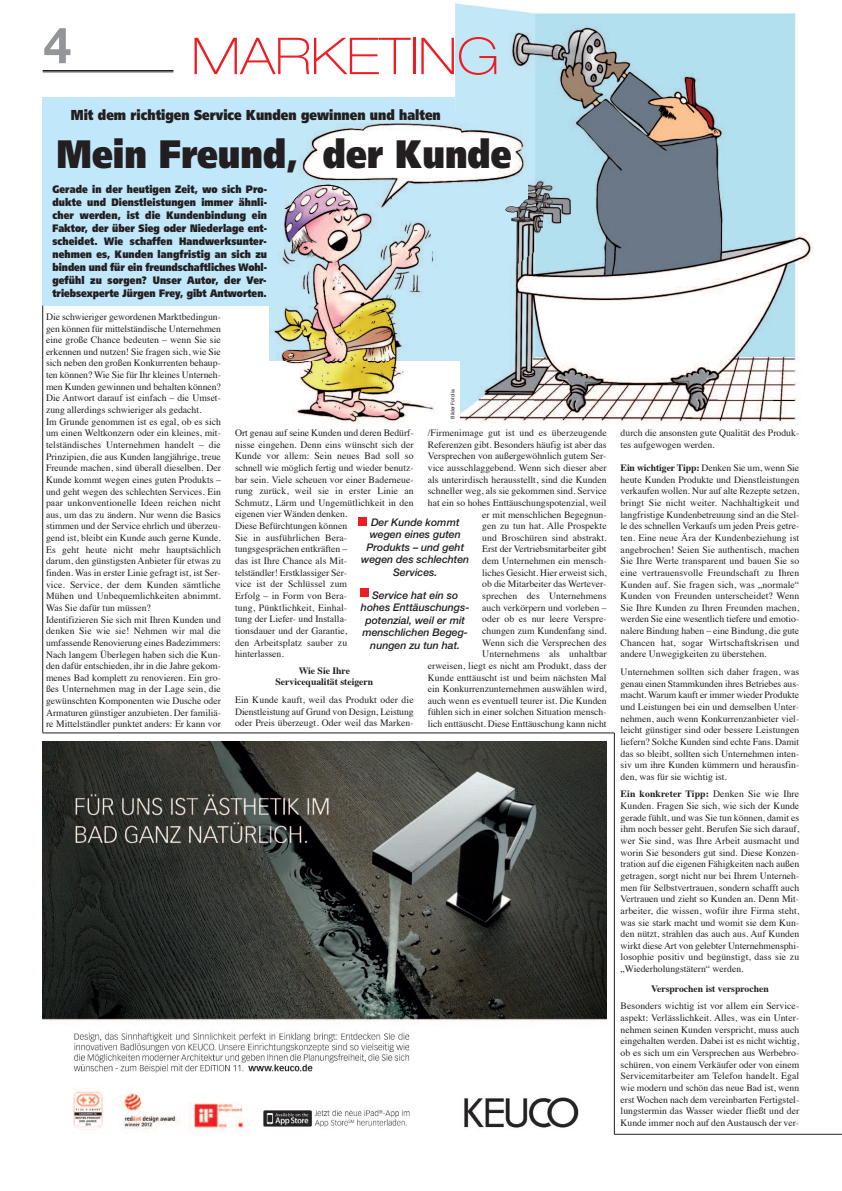
<style>
.page{position:relative;width:842px;height:1191px;background:#fff}
.page>*{position:absolute;margin:0;border:0;box-sizing:border-box;transform-origin:0 0}
.t1{font:100 expanded 50.9px "Helvetica Neue LT Std";color:#ee1d23}
.t2{font:700 50px "Helvetica Neue";color:#939598}
.t3{font:900 39.6px "Frutiger";color:#231f20;scale:.83 1}
.t4{font:900 14.4px "Frutiger";color:#231f20;scale:.83 1}
.t5{font:900 10.8px/12.9px "Frutiger";color:#231f20;text-align:justify;scale:.83 1}
.t6{font:italic 500 10.5px/12.6px "Helvetica Neue LT Std";color:#231f20;text-align:center}
.t7{font:9.7px/11.6px "Times";color:#231f20;text-align:justify}
.t8{font:700 9.7px/11.6px "Times";color:#231f20;text-align:center}
.t9{font:5px "Helvetica";color:#231f20}
.s1{font-weight:700}
</style>
<div class="page">
<div style="left:43px;top:97px;width:601px;height:208px;background:#c1e8fa"></div>
<img style="left:456px;top:3px;width:357px;height:421px">
<img style="left:269px;top:208px;width:190px;height:154px">
<img style="left:285px;top:362px;width:174px;height:62px">
<img style="left:284px;top:116px;width:243px;height:92px">
<hr style="left:43px;top:70px;width:130px;height:1px;background:#231f20">
<hr style="left:43px;top:72px;width:130px;height:1px;background:#231f20">
<hr style="left:43px;top:732px;width:571px;height:1px;background:#231f20">
<hr style="left:43px;top:305px;width:1px;height:427px;background:#231f20">
<hr style="left:614px;top:733px;width:1px;height:401px;background:#231f20">
<hr style="left:614px;top:1134px;width:228px;height:1px;background:#231f20">
<img style="left:285px;top:184px;width:73px;height:58px">
<img style="left:505px;top:195px;width:47px;height:69px">
<img style="left:43px;top:741px;width:564px;height:392px">
<div style="left:358px;top:518px;width:8px;height:8px;background:#ee1d23"></div>
<div style="left:360px;top:588px;width:9px;height:8px;background:#ee1d23"></div>
<h2 class="t2" style="left:43px;top:14px;width:29px">4</h2>
<h1 class="t1" style="left:191px;top:38px;width:310px">MARKETING</h1>
<h3 class="t4" style="left:71px;top:109px;width:447px">Mit dem richtigen Service Kunden gewinnen und halten</h3>
<h3 class="t3" style="left:57px;top:138px;width:550px">Mein Freund, der Kunde</h3>
<p class="t5" style="left:52px;top:184px;width:260px">Gerade in der heutigen Zeit, wo sich Pro&shy;dukte und Dienstleistungen immer ähnli&shy;cher werden, ist die Kundenbindung ein Faktor, der über Sieg oder Niederlage ent&shy;scheidet. Wie schaffen Handwerksunter&shy;nehmen es, Kunden langfristig an sich zu binden und für ein freundschaftliches Wohl&shy;gefühl zu sorgen? Unser Autor, der Ver&shy;triebsexperte Jürgen Frey, gibt Antworten.</p>
<p class="t7" style="left:46px;top:312px;width:176px;text-align:left">Die schwieriger gewordenen Marktbedingun&shy;gen können für mittelständische Unternehmen eine große Chance bedeuten – wenn Sie sie erkennen und nutzen! Sie fragen sich, wie Sie sich neben den großen Konkurrenten behaup&shy;ten können? Wie Sie für Ihr kleines Unterneh&shy;men Kunden gewinnen und behalten können?<br>Die Antwort darauf ist einfach – die Umset&shy;zung allerdings schwieriger als gedacht.<br>Im Grunde genommen ist es egal, ob es sich um einen Weltkonzern oder ein kleines, mit&shy;telständisches Unternehmen handelt – die Prinzipien, die aus Kunden langjährige, treue Freunde machen, sind überall dieselben. Der Kunde kommt wegen eines guten Produkts – und geht wegen des schlechten Services. Ein paar unkonventionelle Ideen reichen nicht aus, um das zu ändern. Nur wenn die Basics stimmen und der Service ehrlich und überzeu&shy;gend ist, bleibt ein Kunde auch gerne Kunde.<br>Es geht heute nicht mehr hauptsächlich darum, den günstigsten Anbieter für etwas zu finden. Was in erster Linie gefragt ist, ist Ser&shy;vice. Service, der dem Kunden sämtliche Mühen und Unbequemlichkeiten abnimmt.<br>Was Sie dafür tun müssen?<br>Identifizieren Sie sich mit Ihren Kunden und denken Sie wie sie! Nehmen wir mal die umfassende Renovierung eines Badezimmers:<br>Nach langem Überlegen haben sich die Kun&shy;den dafür entschieden, ihr in die Jahre gekom&shy;menes Bad komplett zu renovieren. Ein gro&shy;ßes Unternehmen mag in der Lage sein, die gewünschten Komponenten wie Dusche oder Armaturen günstiger anzubieten. Der familiä&shy;re Mittelständler punktet anders: Er kann vor</p>
<p class="t9" style="left:451px;top:419px;width:31px;rotate:-90deg">Bilder Fotolia</p>
<p class="t7" style="left:235px;top:428px;width:180px;text-align:left">Ort genau auf seine Kunden und deren Bedürf&shy;nisse eingehen. Denn eins wünscht sich der<br>Kunde vor allem: Sein neues Bad soll so schnell wie möglich fertig und wieder benutz&shy;bar sein. Viele scheuen vor einer Baderneue&shy;rung zurück, weil sie in erster Linie an<br>Schmutz, Lärm und Ungemütlichkeit in den eigenen vier Wänden denken.<br>Diese Befürchtungen können<br>Sie in ausführlichen Bera&shy;tungsgesprächen entkräften –<br>das ist Ihre Chance als Mit-<br>telständler! Erstklassiger Ser-<br>vice ist der Schlüssel zum<br>Erfolg – in Form von Bera-<br>tung, Pünktlichkeit, Einhal-<br>tung der Liefer- und Installa-<br>tionsdauer und der Garantie,<br>den Arbeitsplatz sauber zu<br>hinterlassen.</p>
<p class="t8" style="left:275px;top:665px;width:99px">Wie Sie Ihre<br>Servicequalität steigern</p>
<p class="t7" style="left:235px;top:695px;width:180px">Ein Kunde kauft, weil das Produkt oder die Dienstleistung auf Grund von Design, Leistung oder Preis überzeugt. Oder weil das Marken-</p>
<p class="t7" style="left:428px;top:428px;width:180px;text-align:right">/Firmenimage gut ist und es überzeugende Referenzen gibt. Besonders häufig ist aber das Versprechen von außergewöhnlich gutem Ser&shy;vice ausschlaggebend. Wenn sich dieser aber als unterirdisch herausstellt, sind die Kunden schneller weg, als sie gekommen sind. Service hat ein so hohes Enttäuschungspotenzial, weil er mit menschlichen Begegnun-<br>gen zu tun hat. Alle Prospekte<br>und Broschüren sind abstrakt.<br>Erst der Vertriebsmitarbeiter gibt<br>dem Unternehmen ein mensch-<br>liches Gesicht. Hier erweist sich,<br>ob die Mitarbeiter das Wertever-<br>sprechen des Unternehmens<br>auch verkörpern und vorleben –<br>oder ob es nur leere Verspre-<br>chungen zum Kundenfang sind.<br>Wenn sich die Versprechen des Unternehmens als unhaltbar<br>erweisen, liegt es nicht am Produkt, dass der Kunde enttäuscht ist und beim nächsten Mal ein Konkurrenzunternehmen auswählen wird, auch wenn es eventuell teurer ist. Die Kunden fühlen sich in einer solchen Situation mensch&shy;lich enttäuscht. Diese Enttäuschung kann nicht</p>
<p class="t7" style="left:621px;top:428px;width:180px">durch die ansonsten gute Qualität des Produk&shy;tes aufgewogen werden.</p>
<p class="t7" style="left:621px;top:463px;width:180px"><span class="s1">Ein wichtiger Tipp:</span> Denken Sie um, wenn Sie heute Kunden Produkte und Dienstleistungen verkaufen wollen. Nur auf alte Rezepte setzen, bringt Sie nicht weiter. Nachhaltigkeit und langfristige Kundenbetreuung sind an die Stel&shy;le des schnellen Verkaufs um jeden Preis getre&shy;ten. Eine neue Ära der Kundenbeziehung ist angebrochen! Seien Sie authentisch, machen Sie Ihre Werte transparent und bauen Sie so eine vertrauensvolle Freundschaft zu Ihren Kunden auf. Sie fragen sich, was „normale“ Kunden von Freunden unterscheidet? Wenn Sie Ihre Kunden zu Ihren Freunden machen, werden Sie eine wesentlich tiefere und emotio&shy;nalere Bindung haben – eine Bindung, die gute Chancen hat, sogar Wirtschaftskrisen und andere Unwegigkeiten zu überstehen.</p>
<p class="t7" style="left:621px;top:667px;width:180px">Unternehmen sollten sich daher fragen, was genau einen Stammkunden ihres Betriebes aus&shy;macht. Warum kauft er immer wieder Produkte und Leistungen bei ein und demselben Unter&shy;nehmen, auch wenn Konkurrenzanbieter viel&shy;leicht günstiger sind oder bessere Leistungen liefern? Solche Kunden sind echte Fans. Damit das so bleibt, sollten sich Unternehmen inten&shy;siv um ihre Kunden kümmern und herausfin&shy;den, was für sie wichtig ist.</p>
<p class="t7" style="left:621px;top:789px;width:180px"><span class="s1">Ein konkreter Tipp:</span> Denken Sie wie Ihre Kunden. Fragen Sie sich, wie sich der Kunde gerade fühlt, und was Sie tun können, damit es ihm noch besser geht. Berufen Sie sich darauf, wer Sie sind, was Ihre Arbeit ausmacht und worin Sie besonders gut sind. Diese Konzen&shy;tration auf die eigenen Fähigkeiten nach außen getragen, sorgt nicht nur bei Ihrem Unterneh&shy;men für Selbstvertrauen, sondern schafft auch Vertrauen und zieht so Kunden an. Denn Mit&shy;arbeiter, die wissen, wofür ihre Firma steht, was sie stark macht und womit sie dem Kun&shy;den nützt, strahlen das auch aus. Auf Kunden wirkt diese Art von gelebter Unternehmensphi&shy;losophie positiv und begünstigt, dass sie zu „Wiederholungstätern“ werden.</p>
<p class="t8" style="left:651px;top:983px;width:119px">Versprochen ist versprochen</p>
<p class="t7" style="left:621px;top:1001px;width:180px">Besonders wichtig ist vor allem ein Service&shy;aspekt: Verlässlichkeit. Alles, was ein Unter&shy;nehmen seinen Kunden verspricht, muss auch eingehalten werden. Dabei ist es nicht wichtig, ob es sich um ein Versprechen aus Werbebro&shy;schüren, von einem Verkäufer oder von einem Servicemitarbeiter am Telefon handelt. Egal wie modern und schön das neue Bad ist, wenn erst Wochen nach dem vereinbarten Fertigstel&shy;lungstermin das Wasser wieder fließt und der Kunde immer noch auf den Austausch der ver-</p>
<p class="t6" style="left:361px;top:516px;width:110px">Der Kunde kommt wegen eines guten<br>Produkts – und geht wegen des schlechten<br>Services.</p>
<p class="t6" style="left:361px;top:589px;width:110px">Service hat ein so hohes Enttäuschungs&shy;potenzial, weil er mit menschlichen Begeg&shy;nungen zu tun hat.</p>
</div>
